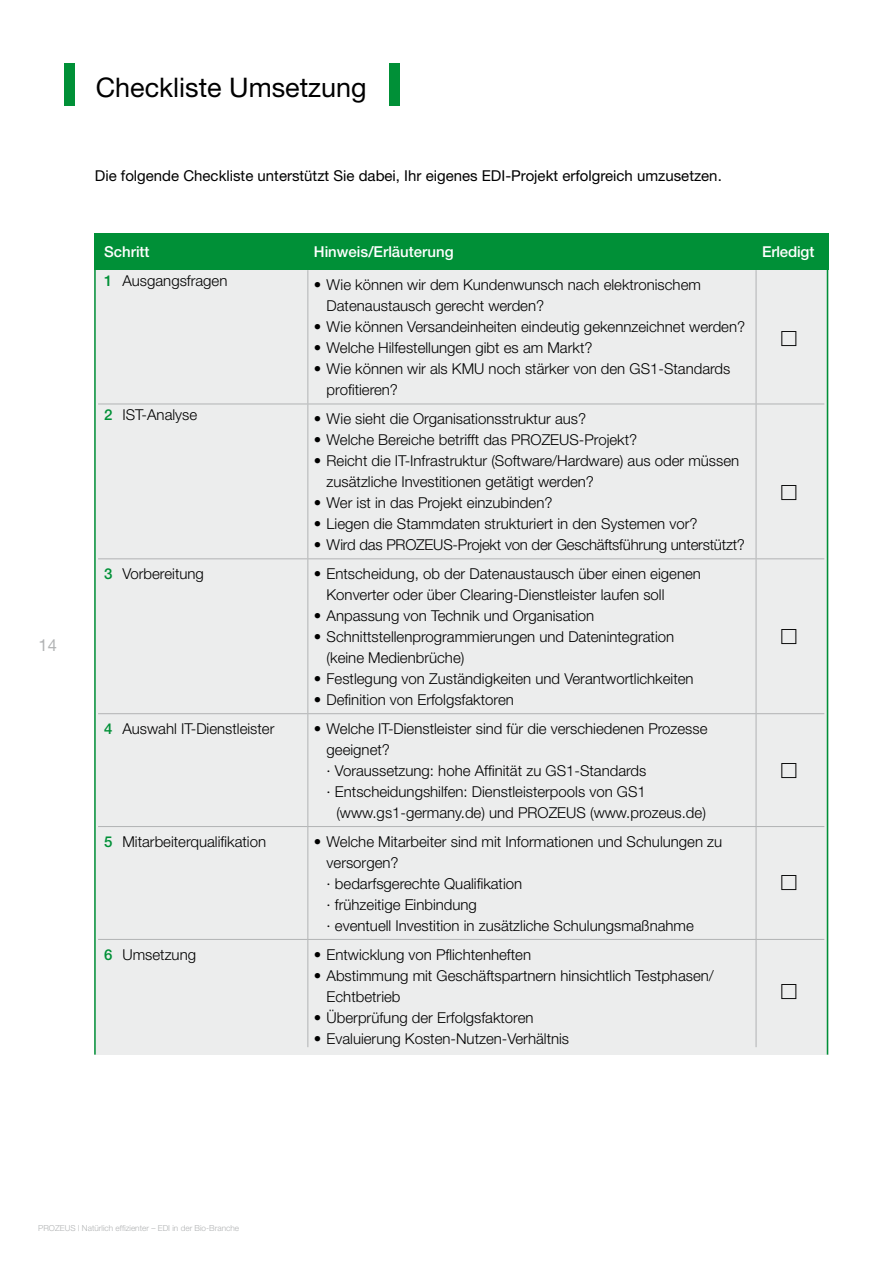
<style>
.page{position:relative;width:893px;height:1263px;background:#fff}
.page>*{position:absolute;margin:0;border:0;box-sizing:border-box;transform-origin:0 0}
.t1{font:27px "Helvetica Neue";color:#000}
.t2{font:16.5px "Helvetica Neue";color:#b1b3b4}
.t3{font:300 15px/21px "Helvetica Neue";color:#000}
.t4{font:15px "Helvetica Neue";color:#000}
.t5{font:500 15px "Helvetica Neue";color:#fff}
.t6{font:300 8.25px "Helvetica Neue";color:#b1b3b4}
.s1{font-weight:500;color:#009037}
</style>
<div class="page">
<div style="left:64px;top:63px;width:10px;height:43px;background:#009037"></div>
<div style="left:389px;top:63px;width:11px;height:43px;background:#009037"></div>
<div style="left:94px;top:234px;width:734px;height:820px;background:#eceded"></div>
<hr style="left:94px;top:234px;width:2px;height:820px;background:#009037">
<hr style="left:827px;top:234px;width:1px;height:820px;background:#009037">
<div style="left:94px;top:234px;width:734px;height:36px;background:#009037"></div>
<hr style="left:307px;top:270px;width:1px;height:134px;background:#b1b3b4">
<hr style="left:307px;top:404px;width:1px;height:154px;background:#b1b3b4">
<hr style="left:307px;top:559px;width:1px;height:154px;background:#b1b3b4">
<hr style="left:307px;top:714px;width:1px;height:112px;background:#b1b3b4">
<hr style="left:307px;top:827px;width:1px;height:112px;background:#b1b3b4">
<hr style="left:307px;top:940px;width:1px;height:107px;background:#b1b3b4">
<hr style="left:98px;top:404px;width:210px;height:1px;background:#b1b3b4">
<hr style="left:308px;top:404px;width:448px;height:1px;background:#b1b3b4">
<hr style="left:756px;top:404px;width:68px;height:1px;background:#b1b3b4">
<hr style="left:98px;top:558px;width:210px;height:1px;background:#b1b3b4">
<hr style="left:308px;top:558px;width:448px;height:1px;background:#b1b3b4">
<hr style="left:756px;top:558px;width:68px;height:1px;background:#b1b3b4">
<hr style="left:98px;top:713px;width:210px;height:1px;background:#b1b3b4">
<hr style="left:308px;top:713px;width:448px;height:1px;background:#b1b3b4">
<hr style="left:756px;top:713px;width:68px;height:1px;background:#b1b3b4">
<hr style="left:98px;top:826px;width:210px;height:1px;background:#b1b3b4">
<hr style="left:308px;top:826px;width:448px;height:1px;background:#b1b3b4">
<hr style="left:756px;top:826px;width:68px;height:1px;background:#b1b3b4">
<hr style="left:756px;top:270px;width:1px;height:134px;background:#b1b3b4">
<hr style="left:756px;top:404px;width:1px;height:154px;background:#b1b3b4">
<hr style="left:756px;top:559px;width:1px;height:154px;background:#b1b3b4">
<hr style="left:756px;top:714px;width:1px;height:112px;background:#b1b3b4">
<hr style="left:756px;top:827px;width:1px;height:112px;background:#b1b3b4">
<hr style="left:756px;top:940px;width:1px;height:107px;background:#b1b3b4">
<hr style="left:98px;top:939px;width:210px;height:1px;background:#b1b3b4">
<hr style="left:308px;top:939px;width:448px;height:1px;background:#b1b3b4">
<hr style="left:756px;top:939px;width:68px;height:1px;background:#b1b3b4">
<h1 class="t1" style="left:96px;top:71px;width:273px">Checkliste Umsetzung</h1>
<p class="t2" style="left:39px;top:635px;width:20px">14</p>
<p class="t4" style="left:95px;top:166px;width:628px">Die folgende Checkliste unterstützt Sie dabei, Ihr eigenes EDI-Projekt erfolgreich umzusetzen.</p>
<p class="t5" style="left:104px;top:243px;width:47px">Schritt</p>
<p class="t5" style="left:314px;top:243px;width:141px">Hinweis/Erläuterung</p>
<p class="t5" style="left:762px;top:243px;width:54px">Erledigt</p>
<p class="t3" style="left:104px;top:270px;width:125px"><span class="s1">1</span> Ausgangsfragen</p>
<p class="t3" style="left:327px;top:274px;width:376px;text-indent:-13px">• Wie können wir dem Kundenwunsch nach elektronischem<br>Datenaustausch gerecht werden?</p>
<p class="t3" style="left:314px;top:316px;width:433px">• Wie können Versandeinheiten eindeutig gekennzeichnet werden?</p>
<p class="t3" style="left:314px;top:337px;width:280px">• Welche Hilfestellungen gibt es am Markt?</p>
<p class="t3" style="left:327px;top:358px;width:405px;text-indent:-13px">• Wie können wir als KMU noch stärker von den GS1-Standards profitieren?</p>
<p class="t3" style="left:104px;top:404px;width:95px"><span class="s1">2</span> IST-Analyse</p>
<p class="t3" style="left:314px;top:408px;width:274px">• Wie sieht die Organisationsstruktur aus?</p>
<p class="t3" style="left:314px;top:429px;width:325px">• Welche Bereiche betrifft das PROZEUS-Projekt?</p>
<p class="t3" style="left:327px;top:450px;width:414px;text-indent:-13px">• Reicht die IT-Infrastruktur (Software/Hardware) aus oder müssen zusätzliche Investitionen getätigt werden?</p>
<p class="t3" style="left:314px;top:492px;width:240px">• Wer ist in das Projekt einzubinden?</p>
<p class="t3" style="left:314px;top:513px;width:385px">• Liegen die Stammdaten strukturiert in den Systemen vor?</p>
<p class="t3" style="left:314px;top:534px;width:433px">• Wird das PROZEUS-Projekt von der Geschäftsführung unterstützt?</p>
<p class="t3" style="left:104px;top:563px;width:101px"><span class="s1">3</span> Vorbereitung</p>
<p class="t3" style="left:327px;top:563px;width:376px;text-indent:-13px">• Entscheidung, ob der Datenaustausch über einen eigenen<br>Konverter oder über Clearing-Dienstleister laufen soll</p>
<p class="t3" style="left:314px;top:605px;width:282px">• Anpassung von Technik und Organisation</p>
<p class="t3" style="left:327px;top:626px;width:349px;text-indent:-13px">• Schnittstellenprogrammierungen und Datenintegration (keine Medienbrüche)</p>
<p class="t3" style="left:314px;top:668px;width:381px">• Festlegung von Zuständigkeiten und Verantwortlichkeiten</p>
<p class="t3" style="left:314px;top:689px;width:202px">• Definition von Erfolgsfaktoren</p>
<p class="t3" style="left:104px;top:718px;width:172px"><span class="s1">4</span> Auswahl IT-Dienstleister</p>
<p class="t3" style="left:327px;top:718px;width:382px;text-indent:-13px">• Welche IT-Dienstleister sind für die verschiedenen Prozesse geeignet?<br>· Voraussetzung: hohe Affinität zu GS1-Standards<br>· Entscheidungshilfen: Dienstleisterpools von GS1</p>
<p class="t3" style="left:336px;top:802px;width:371px">(www.gs1-germany.de) und PROZEUS (www.prozeus.de)</p>
<p class="t3" style="left:104px;top:831px;width:164px"><span class="s1">5</span> Mitarbeiterqualifikation</p>
<p class="t3" style="left:327px;top:831px;width:397px;text-indent:-13px">• Welche Mitarbeiter sind mit Informationen und Schulungen zu versorgen?<br>· bedarfsgerechte Qualifikation<br>· frühzeitige Einbindung<br>· eventuell Investition in zusätzliche Schulungsmaßnahme</p>
<p class="t3" style="left:104px;top:943px;width:94px"><span class="s1">6</span> Umsetzung</p>
<p class="t3" style="left:314px;top:943px;width:219px">• Entwicklung von Pflichtenheften</p>
<p class="t3" style="left:327px;top:964px;width:389px;text-indent:-13px">• Abstimmung mit Geschäftspartnern hinsichtlich Testphasen/<br>Echtbetrieb</p>
<p class="t3" style="left:314px;top:1006px;width:221px">• Überprüfung der Erfolgsfaktoren</p>
<p class="t3" style="left:314px;top:1027px;width:257px">• Evaluierung Kosten-Nutzen-Verhältnis</p>
<p class="t6" style="left:38px;top:1223px;width:202px">PROZEUS | Natürlich effizienter – EDI in der Bio-Branche</p>
</div>
